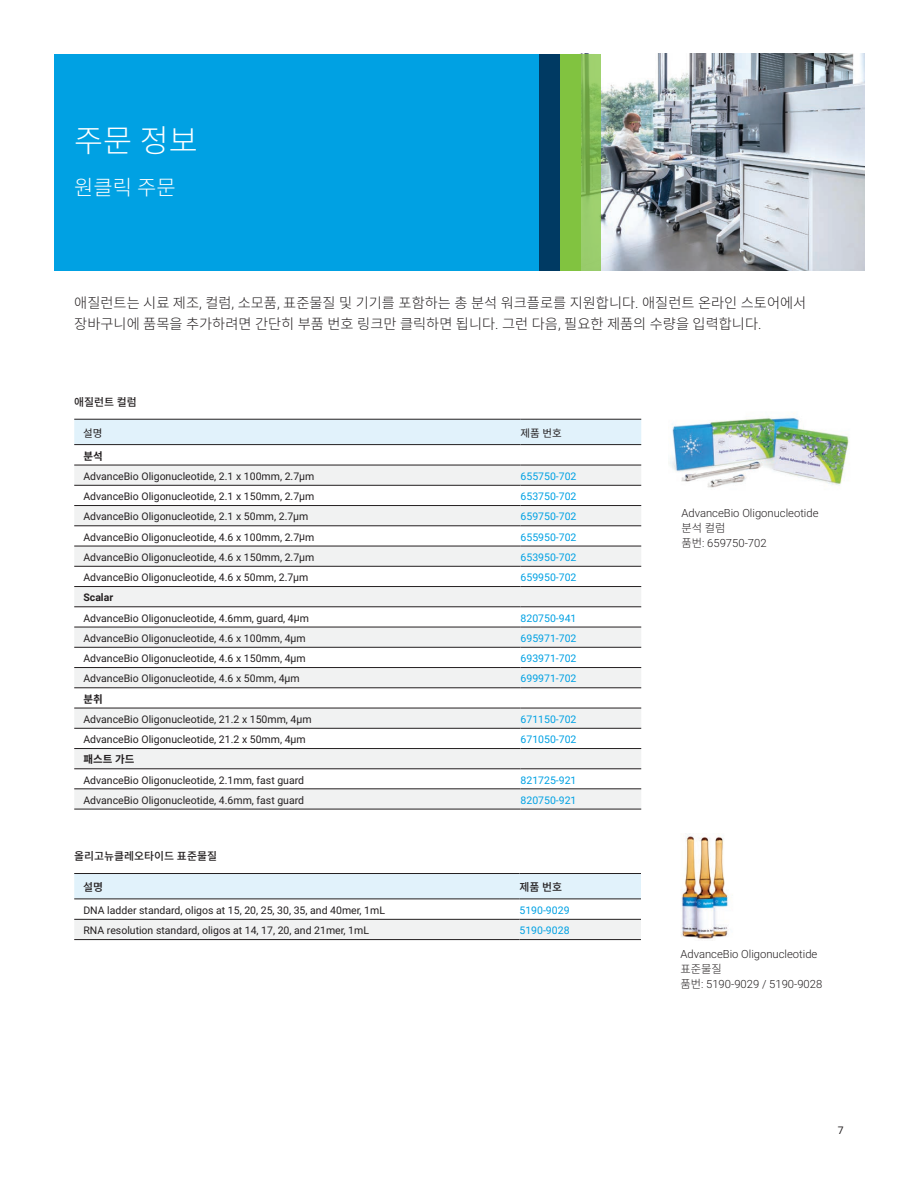
<style>
.page{position:relative;width:918px;height:1188px;background:#fff}
.page>*{position:absolute;margin:0;border:0;box-sizing:border-box;transform-origin:0 0}
.t1{font:300 31.5px "Noto Sans CJ Kkr";color:#fff}
.t2{font:300 21px "Noto Sans CJ Kkr";color:#fff}
.t3{font:300 14.25px/21px "Noto Sans CJ Kkr";color:#231f20}
.t4{font:300 11.25px "Roboto";color:#231f20}
.t5{font:300 11.25px "Noto Sans CJ Kkr";color:#231f20}
.t6{font:500 10.8px "Noto Sans CJ Kkr";color:#231f20}
.t7{font:10.5px "Roboto";color:#231f20}
.t8{font:10.5px "Roboto";color:#00a1e3}
.t9{font:700 10.5px "Noto Sans CJ Kkr";color:#231f20}
.t10{font:10.5px "Noto Sans CJ Kkr";color:#231f20}
.t11{font:700 10.5px "Roboto";color:#231f20}
.s1{font-family:"Roboto"}
.s2{font-family:"Noto Sans CJ Kkr"}
</style>
<div class="page">
<img style="left:601px;top:54px;width:264px;height:217px">
<div style="left:54px;top:54px;width:486px;height:217px;background:#00a1e3"></div>
<div style="left:540px;top:54px;width:20px;height:217px;background:#003a63"></div>
<svg style="left:581px;top:54px;width:20px;height:217px;background:#8bc05f"></svg>
<div style="left:560px;top:54px;width:21px;height:217px;background:#81c340"></div>
<div style="left:74px;top:874px;width:567px;height:25px;background:#e1f2fb"></div>
<div style="left:74px;top:920px;width:567px;height:19px;background:#f1f2f2"></div>
<hr style="left:74px;top:919px;width:445px;height:1px;background:#231f20">
<hr style="left:74px;top:939px;width:445px;height:1px;background:#231f20">
<hr style="left:74px;top:899px;width:445px;height:1px;background:#231f20">
<hr style="left:519px;top:899px;width:122px;height:1px;background:#231f20">
<hr style="left:519px;top:919px;width:122px;height:1px;background:#231f20">
<hr style="left:519px;top:939px;width:122px;height:1px;background:#231f20">
<hr style="left:74px;top:873px;width:445px;height:1px;background:#231f20">
<hr style="left:519px;top:873px;width:122px;height:1px;background:#231f20">
<img style="left:681px;top:834px;width:48px;height:107px">
<div style="left:74px;top:420px;width:567px;height:24px;background:#e1f2fb"></div>
<svg style="left:74px;top:466px;width:567px;height:343px;fill:#f4f5f5"></svg>
<svg style="left:74px;top:587px;width:567px;height:141px;fill:#f1f2f2"></svg>
<hr style="left:74px;top:465px;width:447px;height:1px;background:#231f20">
<hr style="left:74px;top:485px;width:447px;height:1px;background:#231f20">
<hr style="left:74px;top:546px;width:447px;height:1px;background:#231f20">
<hr style="left:521px;top:546px;width:120px;height:1px;background:#231f20">
<hr style="left:74px;top:769px;width:447px;height:1px;background:#231f20">
<hr style="left:521px;top:769px;width:120px;height:1px;background:#231f20">
<hr style="left:74px;top:789px;width:447px;height:1px;background:#231f20">
<hr style="left:521px;top:789px;width:120px;height:1px;background:#231f20">
<hr style="left:74px;top:809px;width:447px;height:1px;background:#231f20">
<hr style="left:521px;top:809px;width:120px;height:1px;background:#231f20">
<hr style="left:74px;top:444px;width:447px;height:1px;background:#231f20">
<hr style="left:521px;top:444px;width:120px;height:1px;background:#231f20">
<hr style="left:521px;top:465px;width:120px;height:1px;background:#231f20">
<hr style="left:521px;top:485px;width:120px;height:1px;background:#231f20">
<hr style="left:74px;top:505px;width:447px;height:1px;background:#231f20">
<hr style="left:521px;top:505px;width:120px;height:1px;background:#231f20">
<hr style="left:74px;top:526px;width:447px;height:1px;background:#231f20">
<hr style="left:521px;top:526px;width:120px;height:1px;background:#231f20">
<hr style="left:74px;top:566px;width:447px;height:1px;background:#231f20">
<hr style="left:521px;top:566px;width:120px;height:1px;background:#231f20">
<hr style="left:74px;top:748px;width:447px;height:1px;background:#231f20">
<hr style="left:74px;top:586px;width:447px;height:1px;background:#231f20">
<hr style="left:74px;top:607px;width:447px;height:1px;background:#231f20">
<hr style="left:521px;top:586px;width:120px;height:1px;background:#231f20">
<hr style="left:74px;top:627px;width:447px;height:1px;background:#231f20">
<hr style="left:74px;top:647px;width:447px;height:1px;background:#231f20">
<hr style="left:74px;top:667px;width:447px;height:1px;background:#231f20">
<hr style="left:74px;top:688px;width:447px;height:1px;background:#231f20">
<hr style="left:74px;top:708px;width:447px;height:1px;background:#231f20">
<hr style="left:74px;top:728px;width:447px;height:1px;background:#231f20">
<hr style="left:521px;top:607px;width:120px;height:1px;background:#231f20">
<hr style="left:521px;top:627px;width:120px;height:1px;background:#231f20">
<hr style="left:521px;top:647px;width:120px;height:1px;background:#231f20">
<hr style="left:521px;top:667px;width:120px;height:1px;background:#231f20">
<hr style="left:521px;top:688px;width:120px;height:1px;background:#231f20">
<hr style="left:521px;top:708px;width:120px;height:1px;background:#231f20">
<hr style="left:521px;top:728px;width:120px;height:1px;background:#231f20">
<hr style="left:521px;top:748px;width:120px;height:1px;background:#231f20">
<hr style="left:74px;top:419px;width:447px;height:1px;background:#231f20">
<hr style="left:521px;top:419px;width:120px;height:1px;background:#231f20">
<img style="left:670px;top:417px;width:180px;height:71px">
<h1 class="t1" style="left:74px;top:123px;width:125px">주문 정보</h1>
<h2 class="t2" style="left:74px;top:176px;width:103px">원클릭 주문</h2>
<h3 class="t3" style="left:74px;top:293px;width:734px">애질런트는 시료 제조<span class="s1">,</span> 컬럼<span class="s1">,</span> 소모품<span class="s1">,</span> 표준물질 및 기기를 포함하는 총 분석 워크플로를 지원합니다<span class="s1">.</span> 애질런트 온라인 스토어에서 장바구니에 품목을 추가하려면 간단히 부품 번호 링크만 클릭하면 됩니다<span class="s1">.</span> 그런 다음<span class="s1">,</span> 필요한 제품의 수량을 입력합니다<span class="s1">.</span></h3>
<p class="t6" style="left:74px;top:396px;width:64px">애질런트 컬럼</p>
<p class="t10" style="left:83px;top:427px;width:21px">설명</p>
<p class="t10" style="left:521px;top:427px;width:43px">제품 번호</p>
<p class="t9" style="left:83px;top:450px;width:21px">분석</p>
<p class="t7" style="left:83px;top:469px;width:232px">AdvanceBio Oligonucleotide, 2.1 x 100mm, 2.7μm</p>
<p class="t8" style="left:521px;top:469px;width:57px">655750-702</p>
<p class="t7" style="left:83px;top:489px;width:232px">AdvanceBio Oligonucleotide, 2.1 x 150mm, 2.7μm</p>
<p class="t8" style="left:521px;top:489px;width:57px">653750-702</p>
<p class="t7" style="left:83px;top:509px;width:227px">AdvanceBio Oligonucleotide, 2.1 x 50mm, 2.7μm</p>
<p class="t8" style="left:521px;top:509px;width:57px">659750-702</p>
<p class="t7" style="left:83px;top:529px;width:232px">AdvanceBio Oligonucleotide, 4.6 x 100mm, 2.7μm</p>
<p class="t8" style="left:521px;top:529px;width:57px">655950-702</p>
<p class="t7" style="left:83px;top:550px;width:232px">AdvanceBio Oligonucleotide, 4.6 x 150mm, 2.7μm</p>
<p class="t8" style="left:521px;top:550px;width:57px">653950-702</p>
<p class="t7" style="left:83px;top:570px;width:227px">AdvanceBio Oligonucleotide, 4.6 x 50mm, 2.7μm</p>
<p class="t8" style="left:521px;top:570px;width:57px">659950-702</p>
<p class="t11" style="left:83px;top:590px;width:31px">Scalar</p>
<p class="t7" style="left:83px;top:610px;width:227px">AdvanceBio Oligonucleotide, 4.6mm, guard, 4μm</p>
<p class="t8" style="left:521px;top:610px;width:58px">820750-941</p>
<p class="t7" style="left:83px;top:631px;width:224px">AdvanceBio Oligonucleotide, 4.6 x 100mm, 4μm</p>
<p class="t8" style="left:521px;top:631px;width:57px">695971-702</p>
<p class="t7" style="left:83px;top:651px;width:224px">AdvanceBio Oligonucleotide, 4.6 x 150mm, 4μm</p>
<p class="t8" style="left:521px;top:651px;width:57px">693971-702</p>
<p class="t7" style="left:83px;top:671px;width:218px">AdvanceBio Oligonucleotide, 4.6 x 50mm, 4μm</p>
<p class="t8" style="left:521px;top:671px;width:57px">699971-702</p>
<p class="t9" style="left:83px;top:693px;width:21px">분취</p>
<p class="t7" style="left:83px;top:712px;width:230px">AdvanceBio Oligonucleotide, 21.2 x 150mm, 4μm</p>
<p class="t8" style="left:521px;top:712px;width:57px">671150-702</p>
<p class="t7" style="left:83px;top:732px;width:224px">AdvanceBio Oligonucleotide, 21.2 x 50mm, 4μm</p>
<p class="t8" style="left:521px;top:732px;width:57px">671050-702</p>
<p class="t9" style="left:83px;top:754px;width:52px">패스트 가드</p>
<p class="t7" style="left:83px;top:772px;width:222px">AdvanceBio Oligonucleotide, 2.1mm, fast guard</p>
<p class="t8" style="left:521px;top:772px;width:58px">821725-921</p>
<p class="t7" style="left:83px;top:793px;width:222px">AdvanceBio Oligonucleotide, 4.6mm, fast guard</p>
<p class="t8" style="left:521px;top:793px;width:58px">820750-921</p>
<p class="t6" style="left:74px;top:850px;width:144px">올리고뉴클레오타이드 표준물질</p>
<p class="t6" style="left:83px;top:881px;width:22px">설명</p>
<p class="t6" style="left:519px;top:881px;width:44px">제품 번호</p>
<p class="t7" style="left:83px;top:903px;width:303px">DNA ladder standard, oligos at 15, 20, 25, 30, 35, and 40mer, 1mL</p>
<p class="t8" style="left:519px;top:903px;width:52px">5190-9029</p>
<p class="t7" style="left:83px;top:923px;width:287px">RNA resolution standard, oligos at 14, 17, 20, and 21mer, 1mL</p>
<p class="t8" style="left:519px;top:923px;width:52px">5190-9028</p>
<p class="t4" style="left:681px;top:505px;width:139px">AdvanceBio Oligonucleotide</p>
<p class="t5" style="left:681px;top:522px;width:46px">분석 컬럼</p>
<p class="t4" style="left:681px;top:535px;width:87px"><span class="s2">품번</span>: 659750-702</p>
<p class="t4" style="left:680px;top:946px;width:139px">AdvanceBio Oligonucleotide</p>
<p class="t5" style="left:680px;top:962px;width:43px">표준물질</p>
<p class="t4" style="left:680px;top:976px;width:143px"><span class="s2">품번</span>: 5190-9029 / 5190-9028</p>
<p class="t7" style="left:838px;top:1123px;width:7px">7</p>
</div>
